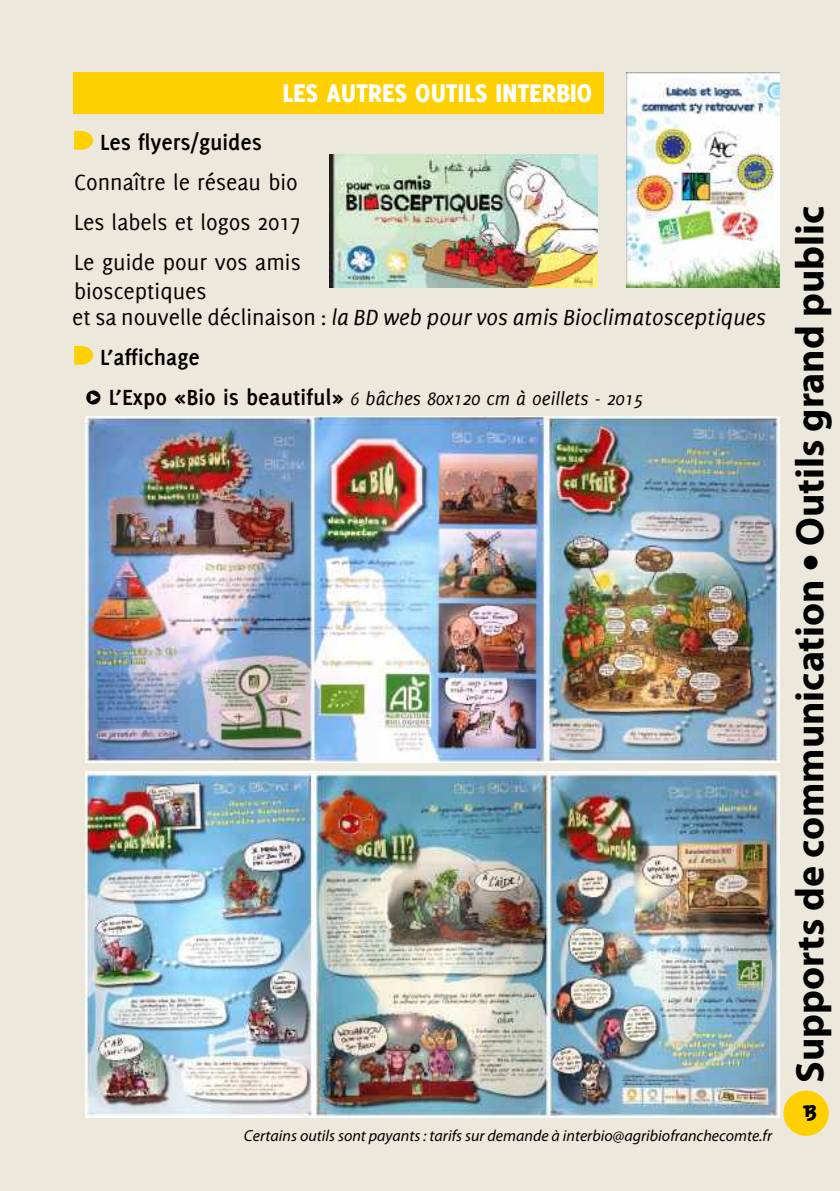
<style>
.page{position:relative;width:840px;height:1191px;background:#fff}
.page>*{position:absolute;margin:0;border:0;box-sizing:border-box;transform-origin:0 0}
.t1{font:700 40px "Myriad Pro";color:#000}
.t2{font:800 28px "Delicious";color:#fff}
.t3{font:24px/40.2px "Delicious";color:#000}
.t4{font:italic 24px "Delicious";color:#000}
.t5{font:700 24px "Delicious";color:#000}
.t6{font:800 24px "Delicious";color:#000}
.t7{font:italic 20px "Delicious";color:#000}
.t8{font:italic 16px "Myriad Pro";color:#000}
.s1{font-style:normal}
.s2{font-size:24px}
.s3{font-weight:700;font-style:normal;font-size:24px}
.s4{font-family:"Delicious";font-weight:400;font-style:italic}
</style>
<div class="page">
<div style="left:0;top:0;width:839px;height:1191px;background:#ede8dc"></div>
<div style="left:783px;top:1090px;width:45px;height:45px;background:#ffd000;border-radius:50%"></div>
<div style="left:73px;top:72px;width:530px;height:41px;background:#ffd000"></div>
<svg style="left:74px;top:131px;width:19px;height:19px"></svg>
<img style="left:330px;top:154px;width:267px;height:134px">
<img style="left:626px;top:72px;width:153px;height:216px">
<svg style="left:74px;top:346px;width:19px;height:19px"></svg>
<img style="left:85px;top:416px;width:694px;height:347px">
<img style="left:86px;top:772px;width:693px;height:345px">
<h2 class="t2" style="left:282px;top:77px;width:311px">LES AUTRES OUTILS INTERBIO</h2>
<h3 class="t5" style="left:100px;top:128px;width:163px">Les flyers/guides</h3>
<h3 class="t3" style="left:74px;top:162px;width:228px">Connaître le réseau bio<br>Les labels et logos 2017<br>Le guide pour vos amis</h3>
<h3 class="t3" style="left:74px;top:271px;width:134px">biosceptiques</h3>
<h3 class="t4" style="left:72px;top:304px;width:695px"><span class="s1">et sa nouvelle déclinaison :</span> la BD web pour vos amis Bioclimatosceptiques</h3>
<h3 class="t5" style="left:100px;top:343px;width:101px">L’affichage</h3>
<p class="t7" style="left:85px;top:387px;width:558px"><span class="s2">Δ</span> <span class="s3">L’Expo «Bio is beautiful»</span> 6 bâches 80x120 cm à oeillets - 2015</p>
<p class="t8" style="left:244px;top:1125px;width:529px">Certains outils sont payants : tarifs sur demande à interbio@agribiofranchecomte.fr</p>
<h1 class="t1" style="left:783px;top:1083px;width:878px;rotate:-90deg">Supports de communication <span class="s4">•</span> Outils grand public</h1>
<h3 class="t6" style="left:801px;top:1095px;width:17px">13</h3>
</div>
